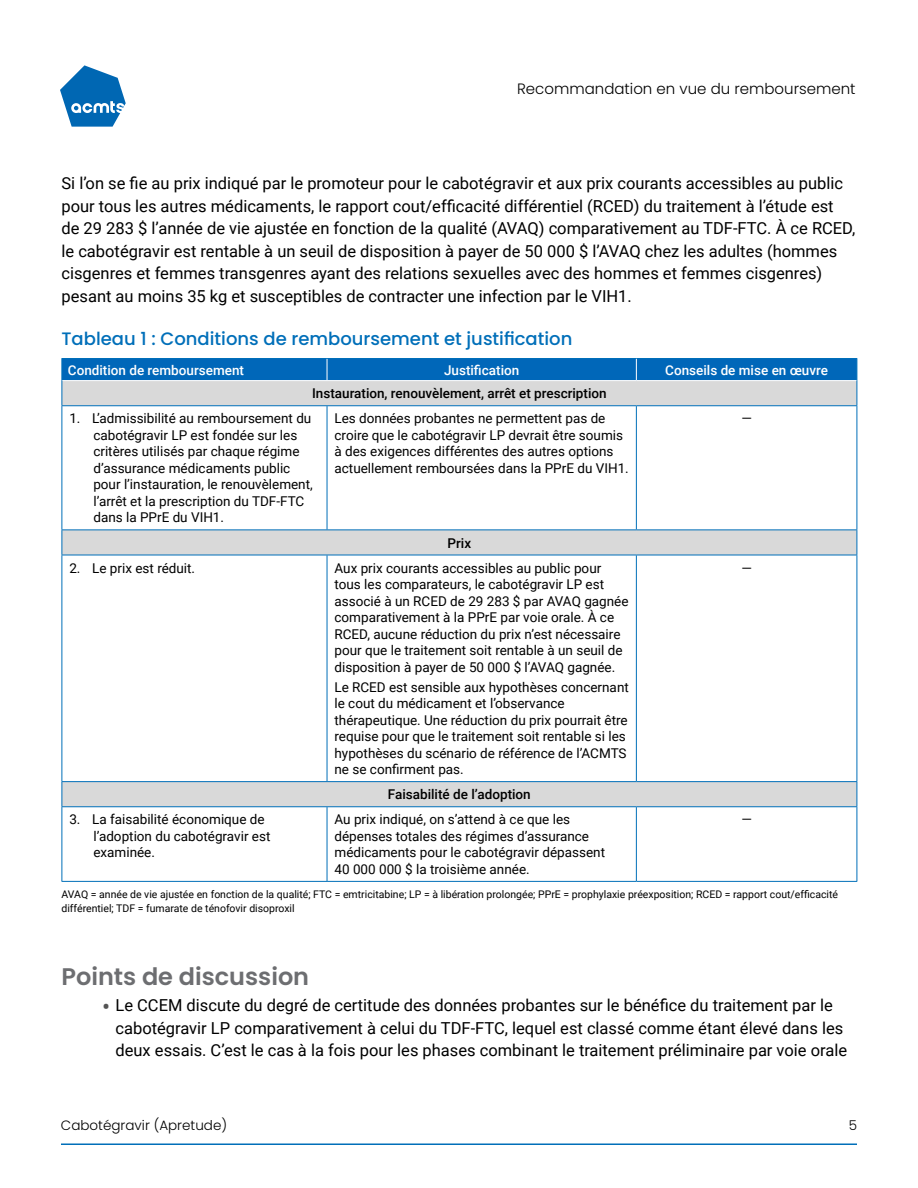
<style>
.page{position:relative;width:918px;height:1188px;background:#fff}
.page>*{position:absolute;margin:0;border:0;box-sizing:border-box;transform-origin:0 0}
.Section_Heading{font:600 24px "Poppins";color:#6d6e71}
.Table_Heading_NoBreak{font:500 18px "Poppins";color:#006fb9}
.Body_Copy{font:16.5px/22.5px "Roboto";color:#000}
.t1{font:300 15px "Poppins";color:#000}
.Table_Body_Copy{font:13.5px/16.5px "Roboto";color:#000}
.Table_Body_Numbers{font:13.5px/16.5px "Roboto";color:#000}
.Centered_Table_Subheading{font:500 13.5px "Roboto";color:#000}
.Table_Header_Copy{font:500 13.5px "Roboto";color:#fff}
.t2{font:300 13.5px "Poppins";color:#000}
.Table_Fine_Print{font:10.5px/13.5px "Roboto";color:#000}
.s1{font-size:24px;color:#545454}
</style>
<div class="page">
<svg style="left:60px;top:65px;width:66px;height:62px"></svg>
<hr style="left:61px;top:1143px;width:796px;height:2px;background:#006fb9">
<svg style="left:63px;top:406px;width:794px;height:400px"></svg>
<hr style="left:62px;top:406px;width:1px;height:124px;background:#006fb9">
<hr style="left:327px;top:406px;width:1px;height:124px;background:#006fb9">
<hr style="left:636px;top:406px;width:1px;height:124px;background:#006fb9">
<hr style="left:857px;top:406px;width:1px;height:124px;background:#006fb9">
<hr style="left:62px;top:555px;width:1px;height:226px;background:#006fb9">
<hr style="left:327px;top:555px;width:1px;height:226px;background:#006fb9">
<hr style="left:636px;top:555px;width:1px;height:226px;background:#006fb9">
<hr style="left:857px;top:555px;width:1px;height:226px;background:#006fb9">
<hr style="left:62px;top:807px;width:1px;height:74px;background:#006fb9">
<hr style="left:327px;top:807px;width:1px;height:74px;background:#006fb9">
<hr style="left:636px;top:807px;width:1px;height:74px;background:#006fb9">
<hr style="left:857px;top:807px;width:1px;height:74px;background:#006fb9">
<hr style="left:62px;top:881px;width:265px;height:1px;background:#006fb9">
<hr style="left:327px;top:881px;width:309px;height:1px;background:#006fb9">
<hr style="left:636px;top:881px;width:221px;height:1px;background:#006fb9">
<svg style="left:62px;top:358px;width:796px;height:47px;background:#74a4ca"></svg>
<hr style="left:62px;top:405px;width:265px;height:1px;background:#006fb9">
<hr style="left:327px;top:405px;width:309px;height:1px;background:#006fb9">
<hr style="left:636px;top:405px;width:221px;height:1px;background:#006fb9">
<hr style="left:62px;top:530px;width:265px;height:1px;background:#006fb9">
<svg style="left:62px;top:530px;width:1px;height:25px"></svg>
<hr style="left:327px;top:530px;width:309px;height:1px;background:#006fb9">
<hr style="left:636px;top:530px;width:221px;height:1px;background:#006fb9">
<svg style="left:857px;top:530px;width:1px;height:25px"></svg>
<hr style="left:62px;top:555px;width:265px;height:1px;background:#006fb9">
<hr style="left:327px;top:555px;width:309px;height:1px;background:#006fb9">
<hr style="left:636px;top:555px;width:221px;height:1px;background:#006fb9">
<hr style="left:62px;top:781px;width:265px;height:1px;background:#006fb9">
<svg style="left:62px;top:782px;width:1px;height:24px"></svg>
<hr style="left:327px;top:781px;width:309px;height:1px;background:#006fb9">
<hr style="left:636px;top:781px;width:221px;height:1px;background:#006fb9">
<svg style="left:857px;top:782px;width:1px;height:24px"></svg>
<hr style="left:62px;top:806px;width:265px;height:1px;background:#006fb9">
<hr style="left:327px;top:806px;width:309px;height:1px;background:#006fb9">
<hr style="left:636px;top:806px;width:221px;height:1px;background:#006fb9">
<p class="t1" style="left:517px;top:81px;width:340px">Recommandation en vue du remboursement</p>
<p class="Body_Copy" style="left:62px;top:172px;width:796px">Si l’on se fie au prix indiqué par le promoteur pour le cabotégravir et aux prix courants accessibles au public pour tous les autres médicaments, le rapport cout/efficacité différentiel (RCED) du traitement à l’étude est de 29 283 $ l’année de vie ajustée en fonction de la qualité (AVAQ) comparativement au TDF-FTC. À ce RCED, le cabotégravir est rentable à un seuil de disposition à payer de 50 000 $ l’AVAQ chez les adultes (hommes cisgenres et femmes transgenres ayant des relations sexuelles avec des hommes et femmes cisgenres) pesant au moins 35 kg et susceptibles de contracter une infection par le VIH1.</p>
<p class="Table_Heading_NoBreak" style="left:62px;top:328px;width:512px">Tableau 1 : Conditions de remboursement et justification</p>
<p class="Table_Header_Copy" style="left:68px;top:360px;width:178px">Condition de remboursement</p>
<p class="Table_Header_Copy" style="left:444px;top:360px;width:77px">Justification</p>
<p class="Table_Header_Copy" style="left:665px;top:360px;width:164px">Conseils de mise en œuvre</p>
<p class="Centered_Table_Subheading" style="left:312px;top:384px;width:296px">Instauration, renouvèlement, arrêt et prescription</p>
<p class="Table_Body_Numbers" style="left:93px;top:410px;width:221px;text-indent:-24px">1. L’admissibilité au remboursement du cabotégravir LP est fondée sur les critères utilisés par chaque régime d’assurance médicaments public pour l’instauration, le renouvèlement, l’arrêt et la prescription du TDF-FTC dans la PPrE du VIH1.</p>
<p class="Table_Body_Copy" style="left:335px;top:410px;width:296px">Les données probantes ne permettent pas de croire que le cabotégravir LP devrait être soumis à des exigences différentes des autres options actuellement remboursées dans la PPrE du VIH1.</p>
<p class="Table_Body_Copy" style="left:741px;top:410px;width:12px">—</p>
<p class="Centered_Table_Subheading" style="left:448px;top:533px;width:25px">Prix</p>
<p class="Table_Body_Numbers" style="left:69px;top:559px;width:127px">2. Le prix est réduit.</p>
<p class="Table_Body_Copy" style="left:335px;top:559px;width:296px">Aux prix courants accessibles au public pour tous les comparateurs, le cabotégravir LP est associé à un RCED de 29 283 $ par AVAQ gagnée comparativement à la PPrE par voie orale. À ce RCED, aucune réduction du prix n’est nécessaire pour que le traitement soit rentable à un seuil de disposition à payer de 50 000 $ l’AVAQ gagnée.</p>
<p class="Table_Body_Copy" style="left:335px;top:678px;width:296px">Le RCED est sensible aux hypothèses concernant le cout du médicament et l’observance thérapeutique. Une réduction du prix pourrait être requise pour que le traitement soit rentable si les hypothèses du scénario de référence de l’ACMTS ne se confirment pas.</p>
<p class="Table_Body_Copy" style="left:741px;top:559px;width:12px">—</p>
<p class="Centered_Table_Subheading" style="left:388px;top:785px;width:144px">Faisabilité de l’adoption</p>
<p class="Table_Body_Numbers" style="left:93px;top:811px;width:179px;text-indent:-24px">3. La faisabilité économique de l’adoption du cabotégravir est examinée.</p>
<p class="Table_Body_Copy" style="left:335px;top:811px;width:272px">Au prix indiqué, on s’attend à ce que les dépenses totales des régimes d’assurance médicaments pour le cabotégravir dépassent 40 000 000 $ la troisième année.</p>
<p class="Table_Body_Copy" style="left:741px;top:811px;width:12px">—</p>
<p class="Table_Fine_Print" style="left:62px;top:887px;width:778px">AVAQ = année de vie ajustée en fonction de la qualité; FTC = emtricitabine; LP = à libération prolongée; PPrE = prophylaxie préexposition; RCED = rapport cout/efficacité différentiel; TDF = fumarate de ténofovir disoproxil</p>
<h2 class="Section_Heading" style="left:62px;top:963px;width:249px">Points de discussion</h2>
<p class="Body_Copy" style="left:116px;top:994px;width:733px;text-indent:-14px"><span class="s1">•</span> Le CCEM discute du degré de certitude des données probantes sur le bénéfice du traitement par le cabotégravir LP comparativement à celui du TDF-FTC, lequel est classé comme étant élevé dans les deux essais. C’est le cas à la fois pour les phases combinant le traitement préliminaire par voie orale</p>
<p class="t2" style="left:61px;top:1117px;width:168px">Cabotégravir (Apretude)</p>
<p class="t2" style="left:849px;top:1117px;width:10px">5</p>
</div>
